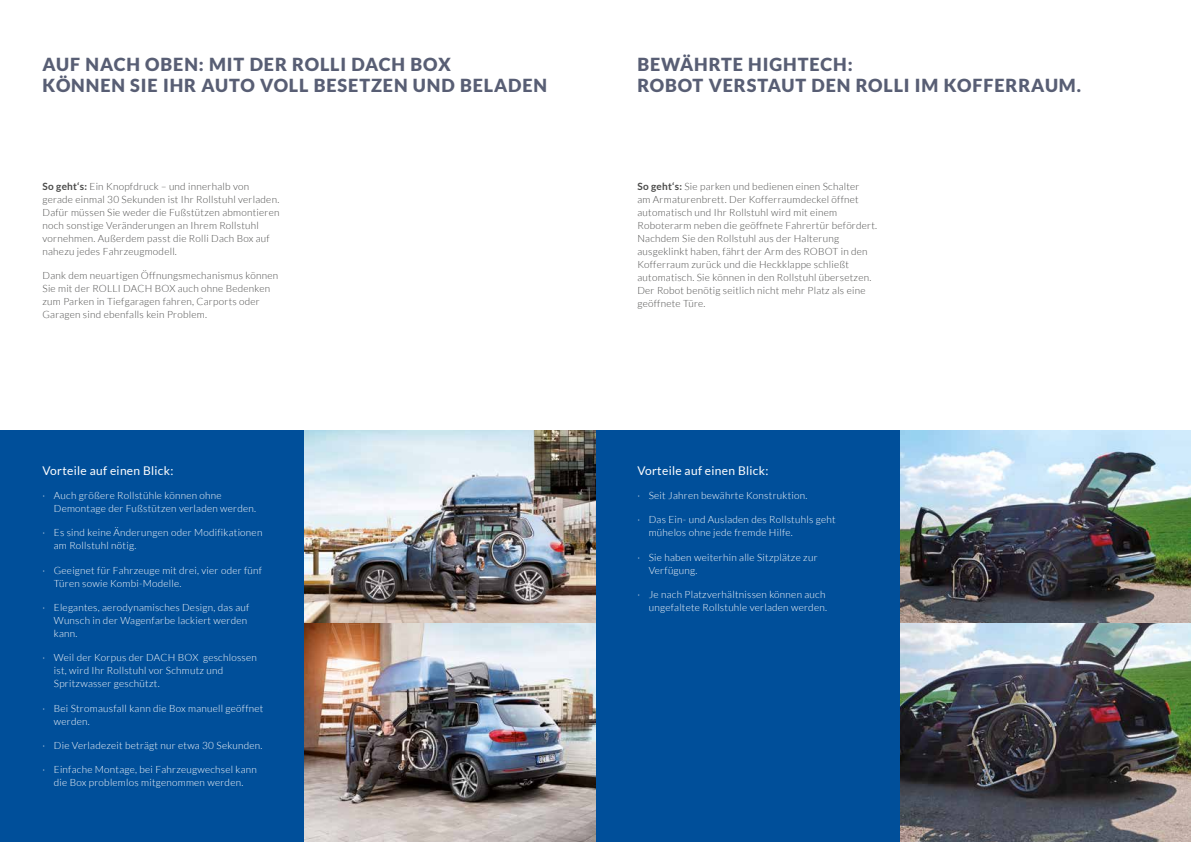
<style>
.page{position:relative;width:1191px;height:842px;background:#fff}
.page>*{position:absolute;margin:0;border:0;box-sizing:border-box;transform-origin:0 0}
.t1{font:900 18px/21px "Lato";letter-spacing:.05em;color:#585e74}
.t2{font:12px "Lato";letter-spacing:.025em;color:#fff}
.t3{font:300 10px/13px "Lato";letter-spacing:.025em;color:#4a4a49}
.t4{font:300 10px/13px "Lato";letter-spacing:.025em;color:#fff}
.s1{font-weight:700}
</style>
<div class="page">
<div style="left:0;top:431px;width:305px;height:411px;background:#004f9a"></div>
<div style="left:595px;top:431px;width:305px;height:411px;background:#004f9a"></div>
<img style="left:900px;top:431px;width:291px;height:411px">
<img style="left:305px;top:431px;width:290px;height:193px">
<img style="left:305px;top:624px;width:290px;height:218px">
<h1 class="t1" style="left:43px;top:54px;width:506px">AUF NACH OBEN: MIT DER ROLLI DACH BOX<br>KÖNNEN SIE IHR AUTO VOLL BESETZEN UND BELADEN</h1>
<p class="t3" style="left:43px;top:180px;width:238px"><span class="s1">So geht‘s:</span> Ein Knopfdruck – und innerhalb von gerade einmal 30 Sekunden ist Ihr Rollstuhl verladen.<br>Dafür müssen Sie weder die Fußstützen abmontieren noch sonstige Veränderungen an Ihrem Rollstuhl vornehmen. Außerdem passt die Rolli Dach Box auf nahezu jedes Fahrzeugmodell.</p>
<p class="t3" style="left:43px;top:269px;width:237px">Dank dem neuartigen Öffnungsmechanismus können Sie mit der ROLLI DACH BOX auch ohne Bedenken zum Parken in Tiefgaragen fahren, Carports oder Garagen sind ebenfalls kein Problem.</p>
<p class="t2" style="left:43px;top:464px;width:132px">Vorteile auf einen Blick:</p>
<p class="t4" style="left:54px;top:489px;width:204px;text-indent:-11px">· Auch größere Rollstühle können ohne<br>Demontage der Fußstützen verladen werden.</p>
<p class="t4" style="left:54px;top:526px;width:210px;text-indent:-11px">· Es sind keine Änderungen oder Modifikationen am Rollstuhl nötig.</p>
<p class="t4" style="left:54px;top:564px;width:210px;text-indent:-11px">· Geeignet für Fahrzeuge mit drei, vier oder fünf<br>Türen sowie Kombi-Modelle.</p>
<p class="t4" style="left:54px;top:601px;width:197px;text-indent:-11px">· Elegantes, aerodynamisches Design, das auf<br>Wunsch in der Wagenfarbe lackiert werden kann.</p>
<p class="t4" style="left:54px;top:651px;width:204px;text-indent:-11px">· Weil der Korpus der DACH BOX geschlossen ist, wird Ihr Rollstuhl vor Schmutz und<br>Spritzwasser geschützt.</p>
<p class="t4" style="left:54px;top:702px;width:211px;text-indent:-11px">· Bei Stromausfall kann die Box manuell geöffnet werden.</p>
<p class="t4" style="left:43px;top:739px;width:221px">· Die Verladezeit beträgt nur etwa 30 Sekunden.</p>
<p class="t4" style="left:43px;top:763px;width:216px;text-align:center">· Einfache Montage, bei Fahrzeugwechsel kann die Box problemlos mitgenommen werden.</p>
<h1 class="t1" style="left:637px;top:54px;width:445px">BEWÄHRTE HIGHTECH:<br>ROBOT VERSTAUT DEN ROLLI IM KOFFERRAUM.</h1>
<p class="t3" style="left:637px;top:180px;width:241px"><span class="s1">So geht‘s:</span> Sie parken und bedienen einen Schalter<br>am Armaturenbrett. Der Kofferraumdeckel öffnet automatisch und Ihr Rollstuhl wird mit einem Roboterarm neben die geöffnete Fahrertür befördert.<br>Nachdem Sie den Rollstuhl aus der Halterung ausgeklinkt haben, fährt der Arm des ROBOT in den Kofferraum zurück und die Heckklappe schließt automatisch. Sie können in den Rollstuhl übersetzen.<br>Der Robot benötig seitlich nicht mehr Platz als eine geöffnete Türe.</p>
<p class="t2" style="left:637px;top:464px;width:132px">Vorteile auf einen Blick:</p>
<p class="t4" style="left:637px;top:489px;width:171px">· Seit Jahren bewährte Konstruktion.</p>
<p class="t4" style="left:649px;top:513px;width:188px;text-indent:-11px">· Das Ein- und Ausladen des Rollstuhls geht mühelos ohne jede fremde Hilfe.</p>
<p class="t4" style="left:649px;top:551px;width:170px;text-indent:-11px">· Sie haben weiterhin alle Sitzplätze zur<br>Verfügung.</p>
<p class="t4" style="left:637px;top:588px;width:191px;text-align:right">· Je nach Platzverhältnissen können auch ungefaltete Rollstuhle verladen werden.</p>
</div>
